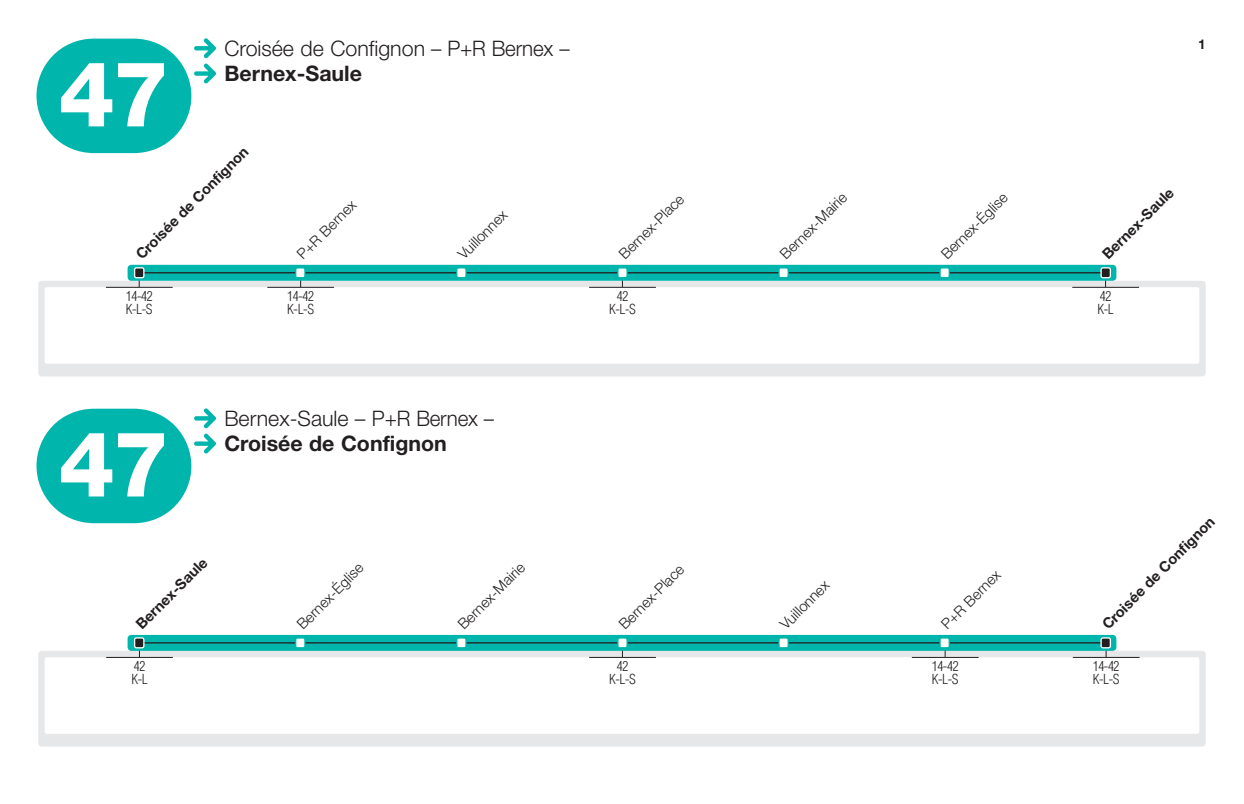
<style>
.page{position:relative;width:1244px;height:804px;background:#fff}
.page>*{position:absolute;margin:0;border:0;box-sizing:border-box;transform-origin:0 0}
.t1{font:800 90.67px "Helvetica Neue";color:#fff}
.t2{font:300 21.38px "Helvetica Neue";color:#231f20}
.t3{font:700 21.38px "Helvetica Neue";color:#231f20}
.t4{font:300 14.62px "Helvetica Neue";color:#231f20}
.t5{font:700 14.62px "Helvetica Neue";color:#231f20}
.t6{font:300 condensed 13.5px/13.5px "Helvetica";letter-spacing:-.03em;color:#231f20}
.t7{font:700 13.5px "Helvetica Neue";color:#231f20}
</style>
<div class="page">
<div style="left:38px;top:281px;width:1167px;height:95px;background:#e6e7e9;border-radius:4px"></div>
<div style="left:38px;top:651px;width:1167px;height:95px;background:#e6e7e9;border-radius:4px"></div>
<div style="left:45px;top:287px;width:1154px;height:77px;background:#fff;border-radius:2px"></div>
<div style="left:45px;top:657px;width:1154px;height:76px;background:#fff;border-radius:2px"></div>
<hr style="left:106px;top:287px;width:67px;height:1px;background:#231f20">
<hr style="left:267px;top:287px;width:67px;height:1px;background:#231f20">
<hr style="left:1073px;top:657px;width:66px;height:1px;background:#231f20">
<hr style="left:912px;top:657px;width:66px;height:1px;background:#231f20">
<hr style="left:589px;top:287px;width:67px;height:1px;background:#231f20">
<hr style="left:589px;top:657px;width:67px;height:1px;background:#231f20">
<hr style="left:1072px;top:287px;width:67px;height:1px;background:#231f20">
<hr style="left:106px;top:657px;width:67px;height:1px;background:#231f20">
<div style="left:128px;top:265px;width:988px;height:16px;background:#00b5ac;border-radius:4px"></div>
<div style="left:128px;top:635px;width:988px;height:16px;background:#00b5ac;border-radius:4px"></div>
<hr style="left:140px;top:272px;width:965px;height:1px;background:#231f20">
<hr style="left:140px;top:642px;width:965px;height:1px;background:#231f20">
<div style="left:135px;top:268px;width:9px;height:10px;background:#231f20;border-radius:2px"></div>
<div style="left:134px;top:267px;width:10px;height:11px;border:1px solid #fff;border-radius:2px"></div>
<div style="left:135px;top:638px;width:9px;height:10px;background:#231f20;border-radius:2px"></div>
<div style="left:134px;top:637px;width:10px;height:11px;border:1px solid #fff;border-radius:2px"></div>
<div style="left:296px;top:638px;width:9px;height:10px;background:#fff;border-radius:2px"></div>
<div style="left:295px;top:637px;width:11px;height:11px;border:1px solid #00b5ac;border-radius:2px"></div>
<div style="left:457px;top:638px;width:9px;height:10px;background:#fff;border-radius:2px"></div>
<div style="left:456px;top:637px;width:11px;height:11px;border:1px solid #00b5ac;border-radius:2px"></div>
<div style="left:618px;top:638px;width:9px;height:10px;background:#fff;border-radius:2px"></div>
<div style="left:617px;top:637px;width:11px;height:11px;border:1px solid #00b5ac;border-radius:2px"></div>
<div style="left:779px;top:638px;width:9px;height:10px;background:#fff;border-radius:2px"></div>
<div style="left:778px;top:637px;width:11px;height:11px;border:1px solid #00b5ac;border-radius:2px"></div>
<div style="left:296px;top:268px;width:9px;height:10px;background:#fff;border-radius:2px"></div>
<div style="left:295px;top:267px;width:11px;height:11px;border:1px solid #00b5ac;border-radius:2px"></div>
<div style="left:457px;top:268px;width:9px;height:10px;background:#fff;border-radius:2px"></div>
<div style="left:456px;top:267px;width:11px;height:11px;border:1px solid #00b5ac;border-radius:2px"></div>
<div style="left:618px;top:268px;width:9px;height:10px;background:#fff;border-radius:2px"></div>
<div style="left:617px;top:267px;width:11px;height:11px;border:1px solid #00b5ac;border-radius:2px"></div>
<div style="left:940px;top:638px;width:9px;height:10px;background:#fff;border-radius:2px"></div>
<div style="left:939px;top:637px;width:11px;height:11px;border:1px solid #00b5ac;border-radius:2px"></div>
<div style="left:779px;top:268px;width:9px;height:10px;background:#fff;border-radius:2px"></div>
<div style="left:778px;top:267px;width:11px;height:11px;border:1px solid #00b5ac;border-radius:2px"></div>
<div style="left:940px;top:268px;width:9px;height:10px;background:#fff;border-radius:2px"></div>
<div style="left:939px;top:267px;width:11px;height:11px;border:1px solid #00b5ac;border-radius:2px"></div>
<div style="left:1101px;top:268px;width:9px;height:10px;background:#231f20;border-radius:2px"></div>
<div style="left:1100px;top:267px;width:11px;height:11px;border:1px solid #fff;border-radius:2px"></div>
<div style="left:1101px;top:638px;width:9px;height:10px;background:#231f20;border-radius:2px"></div>
<div style="left:1100px;top:637px;width:11px;height:11px;border:1px solid #fff;border-radius:2px"></div>
<svg style="left:36px;top:38px;width:180px;height:115px"></svg>
<svg style="left:36px;top:408px;width:180px;height:115px"></svg>
<h1 class="t1" style="left:58px;top:40px;width:113px">47</h1>
<h2 class="t2" style="left:224px;top:35px;width:347px">Croisée de Confignon – P+R Bernex –</h2>
<p class="t7" style="left:1198px;top:36px;width:9px">1</p>
<h2 class="t3" style="left:224px;top:61px;width:139px">Bernex-Saule</h2>
<p class="t5" style="left:132px;top:250px;width:154px;rotate:-45deg">Croisée de Confignon</p>
<p class="t4" style="left:293px;top:250px;width:78px;rotate:-45deg">P+R Bernex</p>
<p class="t6" style="left:126px;top:289px;width:28px">14-42<br>K-L-S</p>
<p class="t6" style="left:287px;top:289px;width:28px">14-42<br>K-L-S</p>
<p class="t4" style="left:454px;top:250px;width:64px;rotate:-45deg">Vuillonnex</p>
<h1 class="t1" style="left:58px;top:410px;width:113px">47</h1>
<h2 class="t2" style="left:224px;top:405px;width:271px">Bernex-Saule – P+R Bernex –</h2>
<h2 class="t3" style="left:224px;top:430px;width:224px">Croisée de Confignon</h2>
<p class="t5" style="left:132px;top:620px;width:96px;rotate:-45deg">Bernex-Saule</p>
<p class="t4" style="left:293px;top:620px;width:88px;rotate:-45deg">Bernex-Église</p>
<p class="t4" style="left:454px;top:620px;width:89px;rotate:-45deg">Bernex-Mairie</p>
<p class="t6" style="left:131px;top:659px;width:18px">42<br>K-L</p>
<p class="t4" style="left:615px;top:250px;width:86px;rotate:-45deg">Bernex-Place</p>
<p class="t6" style="left:609px;top:289px;width:28px;text-align:center">42<br>K-L-S</p>
<p class="t4" style="left:615px;top:620px;width:86px;rotate:-45deg">Bernex-Place</p>
<p class="t6" style="left:609px;top:659px;width:28px;text-align:center">42<br>K-L-S</p>
<p class="t4" style="left:776px;top:250px;width:89px;rotate:-45deg">Bernex-Mairie</p>
<p class="t4" style="left:937px;top:250px;width:88px;rotate:-45deg">Bernex-Église</p>
<p class="t4" style="left:776px;top:620px;width:64px;rotate:-45deg">Vuillonnex</p>
<p class="t4" style="left:937px;top:620px;width:78px;rotate:-45deg">P+R Bernex</p>
<p class="t6" style="left:932px;top:659px;width:28px">14-42<br>K-L-S</p>
<p class="t5" style="left:1098px;top:250px;width:96px;rotate:-45deg">Bernex-Saule</p>
<p class="t6" style="left:1097px;top:289px;width:18px">42<br>K-L</p>
<p class="t5" style="left:1098px;top:620px;width:154px;rotate:-45deg">Croisée de Confignon</p>
<p class="t6" style="left:1093px;top:659px;width:28px">14-42<br>K-L-S</p>
</div>
